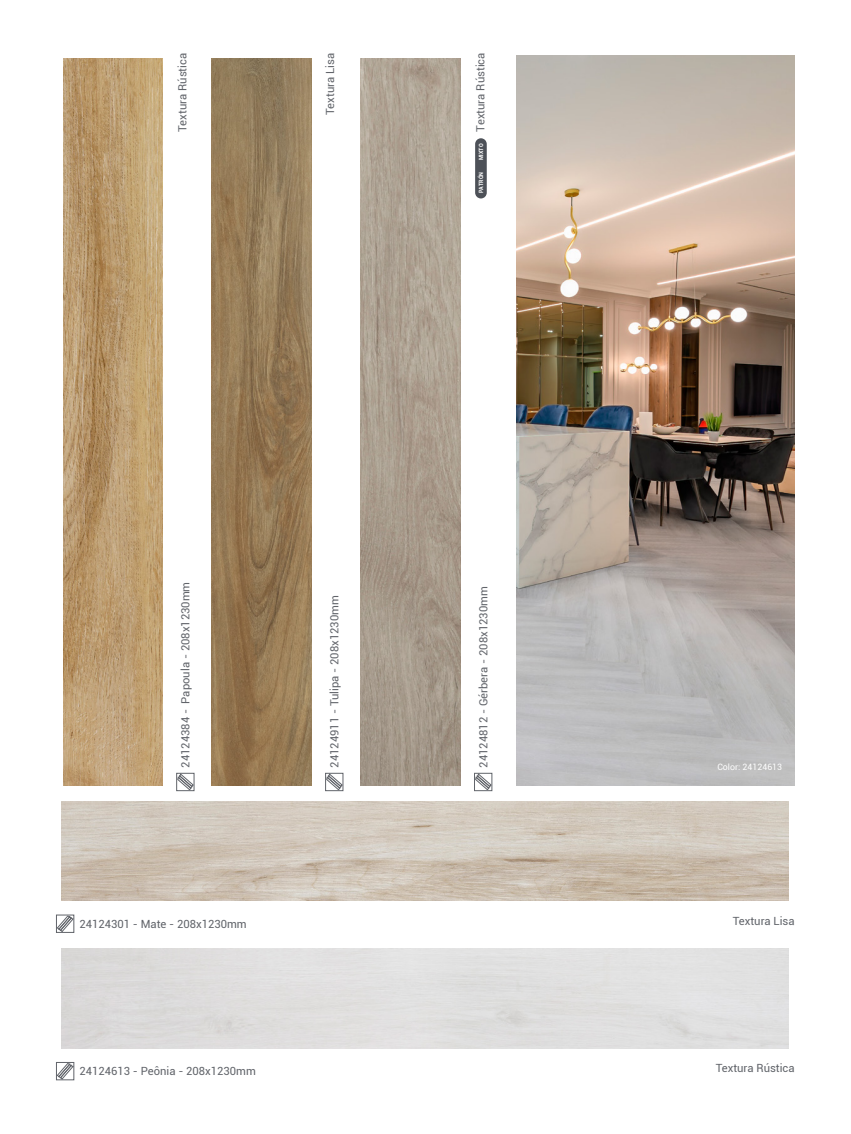
<style>
.page{position:relative;width:851px;height:1134px;background:#fff}
.page>*{position:absolute;margin:0;border:0;box-sizing:border-box;transform-origin:0 0}
.t1{font:11.25px "Roboto";color:#61646a}
.t2{font:8.75px "Roboto";letter-spacing:.005em;color:#fff}
.t3{font:700 5.88px "Roboto";color:#fff;scale:.91 1}
.s1{font-weight:700;font-size:5.88px;color:#fff}
</style>
<div class="page">
<div style="left:474px;top:773px;width:18px;height:18px;border:1px solid #61646a"></div>
<svg style="left:475px;top:773px;width:16px;height:17px"></svg>
<div style="left:475px;top:138px;width:11px;height:60px;background:#4d5158;border-radius:6px"></div>
<img style="left:361px;top:59px;width:99px;height:726px">
<div style="left:56px;top:915px;width:18px;height:17px;border:1px solid #61646a"></div>
<svg style="left:57px;top:916px;width:17px;height:16px"></svg>
<img style="left:62px;top:801px;width:726px;height:100px">
<div style="left:176px;top:773px;width:18px;height:18px;border:1px solid #61646a"></div>
<svg style="left:177px;top:773px;width:17px;height:17px"></svg>
<img style="left:63px;top:59px;width:99px;height:726px">
<div style="left:325px;top:773px;width:18px;height:18px;border:1px solid #61646a"></div>
<svg style="left:326px;top:773px;width:16px;height:17px"></svg>
<img style="left:212px;top:59px;width:99px;height:726px">
<div style="left:56px;top:1062px;width:18px;height:18px;border:1px solid #61646a"></div>
<svg style="left:57px;top:1063px;width:17px;height:16px"></svg>
<img style="left:517px;top:55px;width:277px;height:730px">
<p class="t1" style="left:175px;top:132px;width:80px;rotate:-90deg">Textura Rústica</p>
<p class="t1" style="left:322px;top:115px;width:63px;rotate:-90deg">Textura Lisa</p>
<p class="t1" style="left:472px;top:160px;width:109px;rotate:-90deg"><span class="s1">MIXTO</span> Textura Rústica</p>
<p class="t3" style="left:477px;top:193px;width:25px;rotate:-90deg">PATRÓN</p>
<p class="t1" style="left:178px;top:768px;width:187px;rotate:-90deg">24124384 - Papoula - 208x1230mm</p>
<p class="t1" style="left:326px;top:768px;width:174px;rotate:-90deg">24124911 - Tulipa - 208x1230mm</p>
<p class="t1" style="left:475px;top:768px;width:183px;rotate:-90deg">24124812 - Gérbera - 208x1230mm</p>
<p class="t2" style="left:717px;top:761px;width:66px">Color: 24124613</p>
<p class="t1" style="left:79px;top:916px;width:169px">24124301 - Mate - 208x1230mm</p>
<p class="t1" style="left:732px;top:913px;width:63px">Textura Lisa</p>
<p class="t1" style="left:79px;top:1063px;width:178px">24124613 - Peônia - 208x1230mm</p>
<p class="t1" style="left:715px;top:1060px;width:80px">Textura Rústica</p>
</div>
